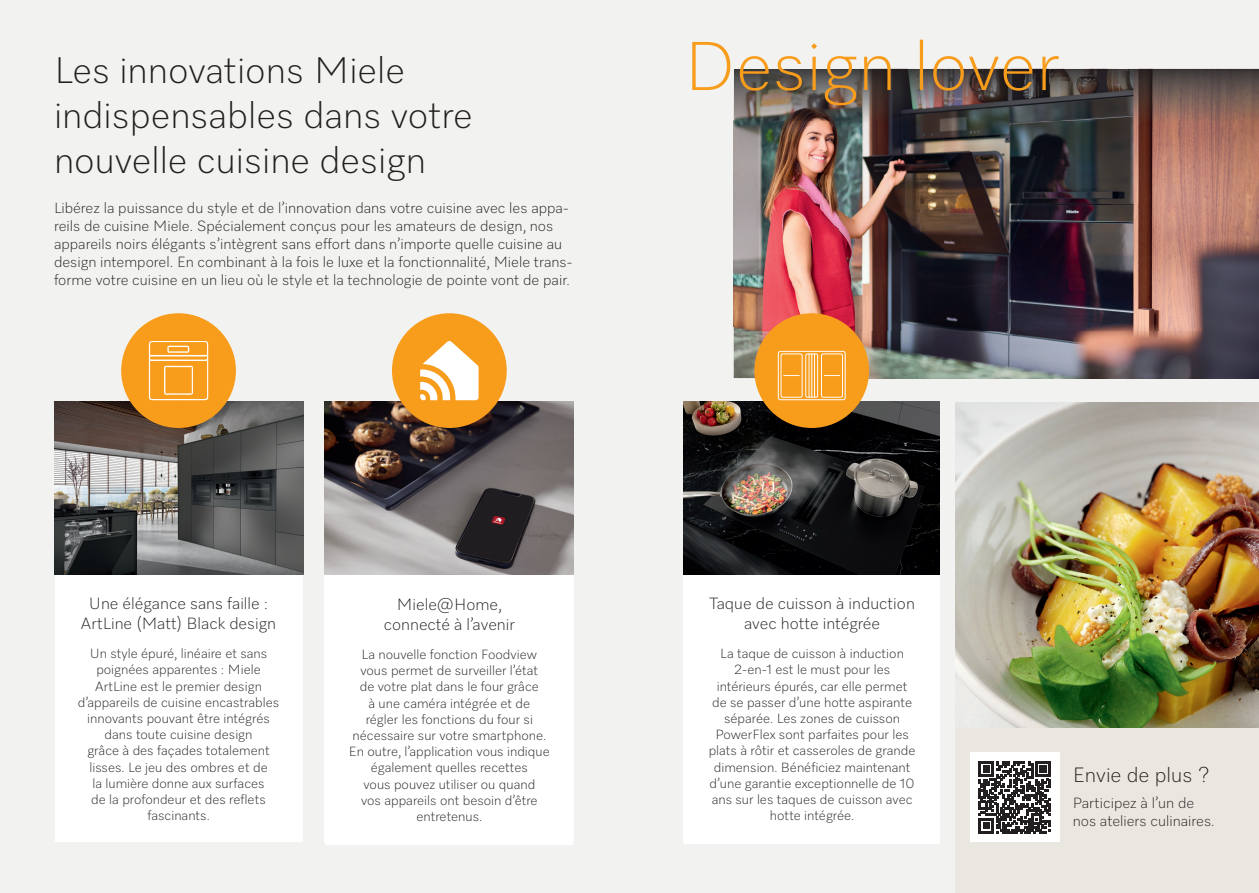
<style>
.page{position:relative;width:1259px;height:893px;background:#f2f2f0}
.page>*{position:absolute;margin:0;border:0;box-sizing:border-box;transform-origin:0 0}
.t1{font:300 70.5px "Miele Elements";color:#f89c1c}
.t2{font:300 37.5px/45px "Miele Elements";color:#231f20}
.t3{font:300 21px "Miele Elements";color:#231f20}
.t4{font:300 16.5px/19.8px "Miele Elements";color:#231f20;text-align:center}
.t5{font:300 15px/18px "Miele Elements";color:#231f20}
.t6{font:300 13.5px/16.2px "Miele Elements";color:#231f20;text-align:center}
</style>
<div class="page">
<div style="left:55px;top:573px;width:247px;height:268px;background:#fff"></div>
<img style="left:54px;top:401px;width:249px;height:173px">
<div style="left:121px;top:313px;width:115px;height:115px;background:#f89c1c;border-radius:50%"></div>
<svg style="left:149px;top:341px;width:59px;height:59px"></svg>
<div style="left:325px;top:574px;width:248px;height:271px;background:#fff"></div>
<img style="left:325px;top:401px;width:249px;height:173px">
<div style="left:392px;top:313px;width:115px;height:115px;background:#f89c1c;border-radius:50%"></div>
<svg style="left:420px;top:341px;width:58px;height:59px"></svg>
<img style="left:733px;top:69px;width:105px;height:51px">
<img style="left:838px;top:69px;width:421px;height:1px">
<img style="left:733px;top:120px;width:1px;height:207px">
<img style="left:733px;top:327px;width:36px;height:51px">
<img style="left:854px;top:331px;width:405px;height:47px">
<img style="left:734px;top:70px;width:525px;height:261px">
<img style="left:955px;top:402px;width:304px;height:327px">
<div style="left:955px;top:729px;width:304px;height:164px;background:#eae7e0"></div>
<div style="left:684px;top:573px;width:256px;height:271px;background:#fff"></div>
<img style="left:683px;top:401px;width:257px;height:173px">
<div style="left:754px;top:313px;width:115px;height:115px;background:#f89c1c;border-radius:50%"></div>
<svg style="left:778px;top:351px;width:67px;height:49px"></svg>
<div style="left:970px;top:753px;width:89px;height:89px;background:#fff"></div>
<svg style="left:978px;top:761px;width:72px;height:73px"></svg>
<h2 class="t2" style="left:54px;top:46px;width:420px">Les innovations Miele indispensables dans votre nouvelle cuisine design</h2>
<p class="t5" style="left:54px;top:198px;width:520px">Libérez la puissance du style et de l’innovation dans votre cuisine avec les appa&shy;reils de cuisine Miele. Spécialement conçus pour les amateurs de design, nos appareils noirs élégants s’intègrent sans effort dans n’importe quelle cuisine au design intemporel. En combinant à la fois le luxe et la fonctionnalité, Miele trans&shy;forme votre cuisine en un lieu où le style et la technologie de pointe vont de pair.</p>
<h1 class="t1" style="left:683px;top:21px;width:377px">Design lover</h1>
<p class="t4" style="left:81px;top:593px;width:197px">Une élégance sans faille :<br>ArtLine (Matt) Black design</p>
<p class="t6" style="left:78px;top:645px;width:203px">Un style épuré, linéaire et sans poignées apparentes : Miele<br>ArtLine est le premier design d’appareils de cuisine encastrables innovants pouvant être intégrés dans toute cuisine design<br>grâce à des façades totalement lisses. Le jeu des ombres et de<br>la lumière donne aux surfaces<br>de la profondeur et des reflets fascinants.</p>
<p class="t4" style="left:384px;top:594px;width:133px">Miele@Home, connecté à l’avenir</p>
<p class="t6" style="left:349px;top:646px;width:202px">La nouvelle fonction Foodview vous permet de surveiller l’état<br>de votre plat dans le four grâce<br>à une caméra intégrée et de<br>régler les fonctions du four si nécessaire sur votre smartphone.<br>En outre, l’application vous indique également quelles recettes<br>vous pouvez utiliser ou quand<br>vos appareils ont besoin d’être entretenus.</p>
<p class="t4" style="left:709px;top:593px;width:207px">Taque de cuisson à induction avec hotte intégrée</p>
<p class="t6" style="left:709px;top:645px;width:208px">La taque de cuisson à induction<br>2-en-1 est le must pour les intérieurs épurés, car elle permet de se passer d’une hotte aspirante séparée. Les zones de cuisson<br>PowerFlex sont parfaites pour les plats à rôtir et casseroles de grande dimension. Bénéficiez maintenant d’une garantie exceptionnelle de 10 ans sur les taques de cuisson avec hotte intégrée.</p>
<h3 class="t3" style="left:1072px;top:761px;width:139px">Envie de plus ?</h3>
<p class="t5" style="left:1072px;top:793px;width:143px">Participez à l’un de nos ateliers culinaires.</p>
</div>
